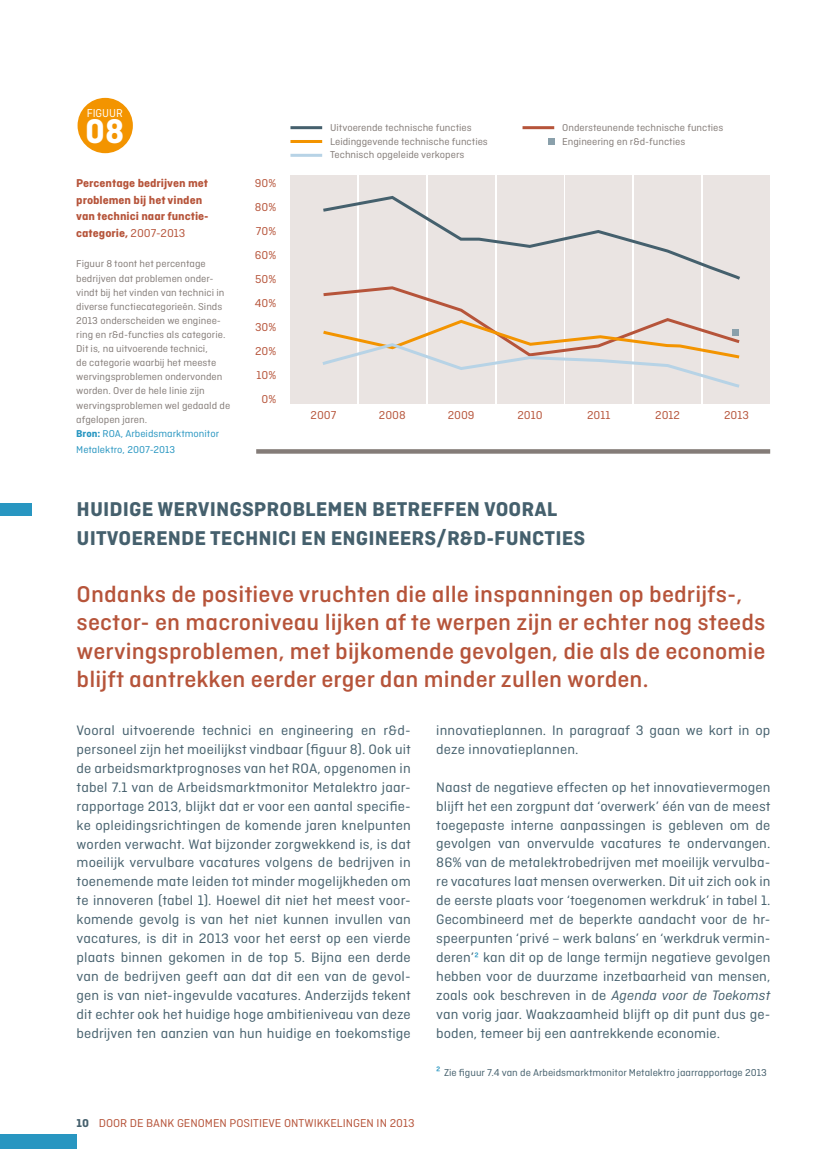
<style>
.page{position:relative;width:830px;height:1149px;background:#fff}
.page>*{position:absolute;margin:0;border:0;box-sizing:border-box;transform-origin:0 0}
.t1{font:700 36px "Ciutadella";color:#fff}
.t2{font:500 24px/28.5px "Ciutadella";letter-spacing:.005em;color:#b6543a;scale:1.05 1}
.t3{font:700 21px/28.5px "Ciutadella";letter-spacing:.005em;color:#45606d;scale:1.05 1}
.t4{font:14.4px/18.9px "Ciutadella";letter-spacing:.005em;color:#45606d;text-align:justify;scale:1.05 1}
.t5{font:12px/24px "Ciutadella";color:#b6543a;text-align:center;scale:1.05 1}
.t6{font:700 12px/16.5px "Ciutadella";color:#b6543a;scale:1.05 1}
.t7{font:12px "Ciutadella";color:#fff}
.t8{font:10.5px/14.1px "Ciutadella";color:#847c78;scale:1.05 1}
.t9{font:10.5px "Ciutadella";color:#45606d;scale:1.05 1}
.t10{font:10.5px "Ciutadella";color:#2896c1;scale:1.05 1}
.s1{font-weight:400}
.s2{font-weight:700;color:#2896c1}
.s3{color:#2896c1}
.s4{font-style:italic}
.s5{font-size:14.4px;color:#2896c1}
.s6{font-weight:700;color:#45606d}
</style>
<div class="page">
<div style="left:0;top:1133px;width:77px;height:15px;background:#2896c1"></div>
<div style="left:290px;top:175px;width:66px;height:228px;background:#eae4e2"></div>
<div style="left:359px;top:175px;width:66px;height:228px;background:#eae4e2"></div>
<div style="left:428px;top:175px;width:66px;height:228px;background:#eae4e2"></div>
<div style="left:496px;top:175px;width:67px;height:228px;background:#eae4e2"></div>
<div style="left:565px;top:175px;width:66px;height:228px;background:#eae4e2"></div>
<div style="left:634px;top:175px;width:66px;height:228px;background:#eae4e2"></div>
<div style="left:703px;top:175px;width:66px;height:228px;background:#eae4e2"></div>
<svg style="left:256px;top:449px;width:513px;height:4px;background:#89827e"></svg>
<hr style="left:290px;top:126px;width:32px;height:3px;background:#45606d">
<hr style="left:522px;top:126px;width:32px;height:3px;background:#b6543a">
<hr style="left:290px;top:140px;width:32px;height:3px;background:#f39400">
<hr style="left:290px;top:154px;width:32px;height:3px;background:#b7d3e6">
<div style="left:77px;top:98px;width:56px;height:55px;background:#f39400;border-radius:50%"></div>
<svg style="left:322px;top:194px;width:418px;height:195px"></svg>
<div style="left:547px;top:138px;width:7px;height:7px;background:#8aa0ab"></div>
<div style="left:0;top:503px;width:32px;height:13px;background:#2896c1"></div>
<p class="t7" style="left:87px;top:106px;width:38px">FIGUUR</p>
<h1 class="t1" style="left:85px;top:110px;width:40px">08</h1>
<p class="t6" style="left:76px;top:175px;width:127px">Percentage bedrijven met problemen bij het vinden van technici naar functie&shy;categorie, <span class="s1">2007-2013</span></p>
<p class="t8" style="left:76px;top:257px;width:148px">Figuur 8 toont het percentage bedrijven dat problemen onder&shy;vindt bij het vinden van technici in diverse functiecategorieën. Sinds<br>2013 onderscheiden we enginee&shy;ring en r&amp;d-functies als categorie.<br>Dit is, na uitvoerende technici,<br>de categorie waarbij het meeste wervingsproblemen ondervonden worden. Over de hele linie zijn wervingsproblemen wel gedaald de afgelopen jaren.<br><span class="s2">Bron:</span> <span class="s3">ROA, Arbeidsmarktmonitor</span></p>
<p class="t10" style="left:76px;top:444px;width:96px">Metalektro, 2007-2013</p>
<p class="t5" style="left:255px;top:171px;width:22px">90%<br>80%<br>70%<br>60%<br>50%<br>40%<br>30%<br>20%<br>10%<br>0%</p>
<p class="t8" style="left:330px;top:121px;width:152px;line-height:13.5px">Uitvoerende technische functies<br>Leidinggevende technische functies<br>Technisch opgeleide verkopers</p>
<p class="t8" style="left:562px;top:121px;width:155px;line-height:13.5px">Ondersteunende technische functies<br>Engineering en r&amp;d-functies</p>
<p class="t5" style="left:310px;top:403px;width:26px">2007</p>
<p class="t5" style="left:379px;top:403px;width:27px">2008</p>
<p class="t5" style="left:447px;top:403px;width:27px">2009</p>
<p class="t5" style="left:517px;top:403px;width:26px">2010</p>
<p class="t5" style="left:587px;top:403px;width:24px">2011</p>
<p class="t5" style="left:655px;top:403px;width:25px">2012</p>
<p class="t5" style="left:723px;top:403px;width:25px">2013</p>
<h3 class="t3" style="left:77px;top:495px;width:485px">HUIDIGE WERVINGSPROBLEMEN BETREFFEN VOORAL<br>UITVOERENDE TECHNICI EN ENGINEERS/R&amp;D-FUNCTIES</h3>
<p class="t2" style="left:77px;top:579px;width:657px">Ondanks de positieve vruchten die alle inspanningen op bedrijfs-, sector- en macroniveau lijken af te werpen zijn er echter nog steeds wervingsproblemen, met bijkomende gevolgen, die als de economie blijft aantrekken eerder erger dan minder zullen worden.</p>
<p class="t4" style="left:77px;top:720px;width:320px">Vooral uitvoerende technici en engineering en r&amp;d&shy;personeel zijn het moeilijkst vindbaar (figuur 8). Ook uit de arbeidsmarktprognoses van het ROA, opgenomen in tabel 7.1 van de Arbeidsmarktmonitor Metalektro jaar&shy;rapportage 2013, blijkt dat er voor een aantal specifie&shy;ke opleidingsrichtingen de komende jaren knelpunten worden verwacht. Wat bijzonder zorgwekkend is, is dat moeilijk vervulbare vacatures volgens de bedrijven in toenemende mate leiden tot minder mogelijkheden om te innoveren (tabel 1). Hoewel dit niet het meest voor&shy;komende gevolg is van het niet kunnen invullen van vacatures, is dit in 2013 voor het eerst op een vierde plaats binnen gekomen in de top 5. Bijna een derde van de bedrijven geeft aan dat dit een van de gevol&shy;gen is van niet-ingevulde vacatures. Anderzijds tekent dit echter ook het huidige hoge ambitieniveau van deze bedrijven ten aanzien van hun huidige en toekomstige</p>
<p class="t4" style="left:436px;top:720px;width:319px">innovatieplannen. In paragraaf 3 gaan we kort in op deze innovatieplannen.</p>
<p class="t4" style="left:436px;top:777px;width:320px">Naast de negatieve effecten op het innovatievermogen blijft het een zorgpunt dat ‘overwerk’ één van de meest toegepaste interne aanpassingen is gebleven om de gevolgen van onvervulde vacatures te ondervangen.<br>86% van de metalektrobedrijven met moeilijk vervulba&shy;re vacatures laat mensen overwerken. Dit uit zich ook in de eerste plaats voor ‘toegenomen werkdruk’ in tabel 1.<br>Gecombineerd met de beperkte aandacht voor de hr&shy;speerpunten ‘privé – werk balans’ en ‘werkdruk vermin&shy;deren’<span class="s3">2</span> kan dit op de lange termijn negatieve gevolgen hebben voor de duurzame inzetbaarheid van mensen, zoals ook beschreven in de <span class="s4">Agenda voor de Toekomst </span>van vorig jaar. Waakzaamheid blijft op dit punt dus ge&shy;boden, temeer bij een aantrekkende economie.</p>
<p class="t9" style="left:436px;top:1066px;width:316px"><span class="s5">2</span> Zie figuur 7.4 van de Arbeidsmarktmonitor Metalektro jaarrapportage 2013</p>
<p class="t5" style="left:77px;top:1110px;width:323px"><span class="s6">10</span> DOOR DE BANK GENOMEN POSITIEVE ONTWIKKELINGEN IN 2013</p>
</div>
